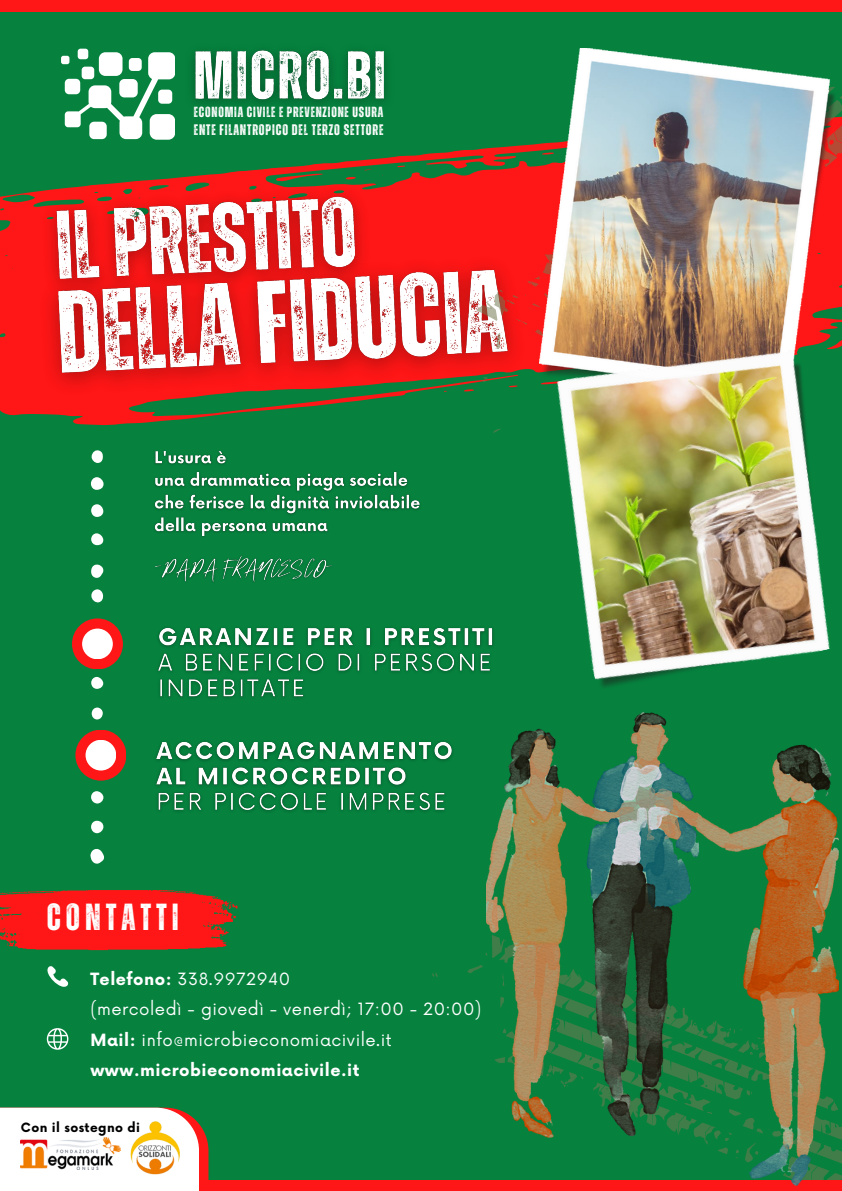
<style>
.page{position:relative;width:842px;height:1191px;background:#fff}
.page>*{position:absolute;margin:0;border:0;box-sizing:border-box;transform-origin:0 0}
.t1{font:700 37.7px "Zuume Rough";letter-spacing:.13em;color:#fff}
.t2{font:700 16.4px/30.1px "Now";letter-spacing:.03em;color:#fff}
.t3{font:16.4px "Now";letter-spacing:.03em;color:#fff}
.t4{font:700 15.3px "Zuume Rough";letter-spacing:.055em;color:#fff}
.t5{font:700 14.6px "Zuume Rough";letter-spacing:.055em;color:#fff}
.t6{font:700 12.5px "Now";letter-spacing:.03em;color:#000}
.s1{font-weight:700}
.s2{font-weight:400}
</style>
<div class="page">
<div style="left:0;top:0;width:842px;height:1190px;background:#06823e"></div>
<svg style="left:64px;top:114px;width:413px;height:53px"></svg>
<svg style="left:397px;top:165px;width:8px;height:2px"></svg>
<svg style="left:0;top:167px;width:495px;height:266px;fill:#ff1616"></svg>
<img style="left:31px;top:171px;width:351px;height:67px">
<img style="left:24px;top:238px;width:453px;height:175px">
<svg style="left:477px;top:96px;width:365px;height:336px;fill:#fc1616"></svg>
<svg style="left:0;top:890px;width:238px;height:60px;background:#e2221a"></svg>
<svg style="left:47px;top:966px;width:21px;height:21px"></svg>
<svg style="left:47px;top:1028px;width:21px;height:21px"></svg>
<svg style="left:65px;top:52px;width:110px;height:87px"></svg>
<div style="left:158px;top:90px;width:14px;height:14px;background:#fff;border-radius:4px"></div>
<div style="left:119px;top:79px;width:19px;height:18px;background:#fff;border-radius:5px"></div>
<div style="left:65px;top:79px;width:15px;height:15px;background:#fff;border-radius:4px"></div>
<div style="left:82px;top:67px;width:12px;height:12px;background:#fff;border-radius:3px"></div>
<div style="left:78px;top:49px;width:10px;height:10px;background:#fff;border-radius:3px"></div>
<div style="left:61px;top:56px;width:8px;height:8px;background:#fff;border-radius:2px"></div>
<img style="left:178px;top:50px;width:225px;height:70px">
<svg style="left:199px;top:1124px;width:9px;height:55px"></svg>
<div style="left:4px;top:1179px;width:838px;height:11px;background:#ff1616"></div>
<img style="left:486px;top:712px;width:352px;height:472px">
<div style="left:0;top:1107px;width:199px;height:83px;background:#fff"></div>
<div style="left:0;top:0;width:842px;height:12px;background:#ff1616"></div>
<img style="left:540px;top:49px;width:297px;height:272px">
<img style="left:521px;top:321px;width:321px;height:366px">
<svg style="left:90px;top:849px;width:14px;height:15px"></svg>
<svg style="left:91px;top:564px;width:12px;height:14px"></svg>
<div style="left:91px;top:477px;width:13px;height:13px;background:#fff;border-radius:50%"></div>
<div style="left:91px;top:504px;width:12px;height:13px;background:#fff;border-radius:6px"></div>
<div style="left:91px;top:820px;width:12px;height:13px;background:#fff;border-radius:50%"></div>
<svg style="left:91px;top:589px;width:13px;height:14px"></svg>
<div style="left:91px;top:791px;width:12px;height:12px;background:#fff;border-radius:6px"></div>
<svg style="left:91px;top:533px;width:12px;height:12px"></svg>
<svg style="left:92px;top:450px;width:11px;height:13px"></svg>
<div style="left:91px;top:676px;width:12px;height:12px;background:#fff;border-radius:50%"></div>
<div style="left:92px;top:707px;width:11px;height:12px;background:#fff;border-radius:50%"></div>
<div style="left:72px;top:618px;width:51px;height:51px;background:#ff1616;border-radius:50%"></div>
<img style="left:158px;top:627px;width:335px;height:71px">
<img style="left:154px;top:451px;width:266px;height:131px">
<img style="left:156px;top:741px;width:297px;height:71px">
<img style="left:21px;top:1137px;width:100px;height:32px">
<img style="left:130px;top:1113px;width:58px;height:62px">
<div style="left:75px;top:729px;width:51px;height:51px;background:#ff1616;border-radius:50%"></div>
<div style="left:82px;top:628px;width:31px;height:31px;background:#fff;border-radius:50%"></div>
<div style="left:86px;top:739px;width:30px;height:31px;background:#fff;border-radius:50%"></div>
<p class="t5" style="left:194px;top:105px;width:191px">ECONOMIA CIVILE E PREVENZIONE USURA</p>
<p class="t4" style="left:194px;top:122px;width:191px">ENTE FILANTROPICO DEL TERZO SETTORE</p>
<p class="t1" style="left:47px;top:899px;width:134px">CONTATTI</p>
<p class="t3" style="left:90px;top:969px;width:201px"><span class="s1">Telefono:</span> 338.9972940</p>
<p class="t3" style="left:90px;top:1000px;width:392px">(mercoledì - giovedì - venerdì; 17:00 - 20:00)</p>
<p class="t2" style="left:90px;top:1025px;width:303px">Mail: <span class="s2">info@microbieconomiacivile.it </span>www.microbieconomiacivile.it</p>
<p class="t6" style="left:21px;top:1120px;width:121px">Con il sostegno di</p>
</div>
